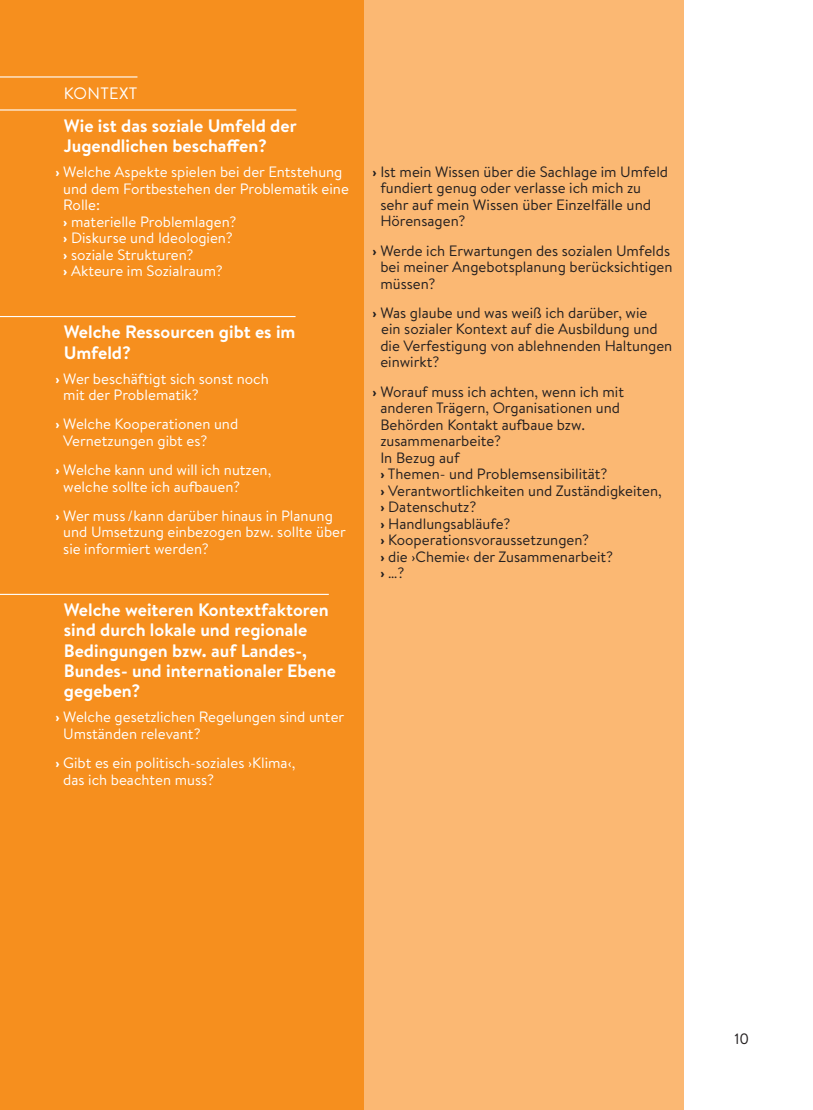
<style>
.page{position:relative;width:813px;height:1110px;background:#fff}
.page>*{position:absolute;margin:0;border:0;box-sizing:border-box;transform-origin:0 0}
.t1{font:700 18px/20.2px "Brandon Text";color:#fff}
.t2{font:16.5px "Brandon Text";color:#fff}
.t3{font:15px/16.5px "Brandon Text";color:#231f20}
.t4{font:15px/16.5px "Brandon Text";color:#fff}
.s1{font-weight:700}
</style>
<div class="page">
<div style="left:0;top:0;width:364px;height:1110px;background:#f68f1e"></div>
<div style="left:364px;top:0;width:318px;height:1110px;background:#fbb873"></div>
<hr style="left:0;top:76px;width:137px;height:2px;background:#fff">
<hr style="left:0;top:109px;width:296px;height:2px;background:#fff">
<hr style="left:0;top:316px;width:295px;height:1px;background:#fff">
<hr style="left:0;top:594px;width:328px;height:1px;background:#fff">
<p class="t2" style="left:64px;top:82px;width:22px">Konte</p>
<p class="t2" style="left:119px;top:82px;width:18px">xt</p>
<p class="t1" style="left:64px;top:115px;width:234px">Wie ist das soziale Umfeld der<br>Jugendlichen beschaffen?</p>
<p class="t4" style="left:63px;top:163px;width:287px;text-indent:-8px"><span class="s1">›</span> Welche Aspekte spielen bei der Entstehung und dem Fortbestehen der Problematik eine<br>Rolle:<br><span class="s1">›</span> materielle Problemlagen?<br><span class="s1">›</span> Diskurse und Ideologien?<br><span class="s1">›</span> soziale Strukturen?<br><span class="s1">›</span> Akteure im Sozialraum?</p>
<p class="t1" style="left:64px;top:322px;width:233px">Welche Ressourcen gibt es im<br>Umfeld?</p>
<p class="t4" style="left:63px;top:370px;width:207px;text-indent:-8px"><span class="s1">›</span> Wer beschäftigt sich sonst noch mit der Problematik?</p>
<p class="t4" style="left:63px;top:415px;width:176px;text-indent:-8px"><span class="s1">›</span> Welche Kooperationen und<br>Vernetzungen gibt es?</p>
<p class="t4" style="left:63px;top:461px;width:209px;text-indent:-8px"><span class="s1">›</span> Welche kann und will ich nutzen, welche sollte ich aufbauen?</p>
<p class="t4" style="left:63px;top:507px;width:284px;text-indent:-8px"><span class="s1">›</span> Wer muss /kann darüber hinaus in Planung und Umsetzung einbezogen bzw. sollte über sie informiert werden?</p>
<p class="t1" style="left:64px;top:599px;width:273px">Welche weiteren Kontextfaktoren sind durch lokale und regionale<br>Bedingungen bzw. auf Landes-,<br>Bundes- und internationaler Ebene gegeben?</p>
<p class="t4" style="left:63px;top:708px;width:282px;text-indent:-8px"><span class="s1">›</span> Welche gesetzlichen Regelungen sind unter<br>Umständen relevant?</p>
<p class="t4" style="left:63px;top:754px;width:233px;text-indent:-8px"><span class="s1">›</span> Gibt es ein politisch-soziales ›Klima‹, das ich beachten muss?</p>
<p class="t3" style="left:380px;top:163px;width:289px;text-indent:-8px"><span class="s1">›</span> Ist mein Wissen über die Sachlage im Umfeld fundiert genug oder verlasse ich mich zu sehr auf mein Wissen über Einzelfälle und Hörensagen?</p>
<p class="t3" style="left:380px;top:242px;width:293px;text-indent:-8px"><span class="s1">›</span> Werde ich Erwartungen des sozialen Umfelds bei meiner Angebotsplanung berücksichtigen müssen?</p>
<p class="t3" style="left:380px;top:304px;width:293px;text-indent:-8px"><span class="s1">›</span> Was glaube und was weiß ich darüber, wie<br>ein sozialer Kontext auf die Ausbildung und die Verfestigung von ablehnenden Haltungen einwirkt?</p>
<p class="t3" style="left:380px;top:383px;width:283px;text-indent:-8px"><span class="s1">›</span> Worauf muss ich achten, wenn ich mit anderen Trägern, Organisationen und<br>Behörden Kontakt aufbaue bzw. zusammenarbeite?<br>In Bezug auf<br><span class="s1">›</span> Themen- und Problemsensibilität?<br><span class="s1">›</span> Verantwortlichkeiten und Zuständigkeiten, <span class="s1">›</span> Datenschutz?<br><span class="s1">›</span> Handlungsabläufe?<br><span class="s1">›</span> Kooperationsvoraussetzungen?<br><span class="s1">›</span> die ›Chemie‹ der Zusammenarbeit?<br><span class="s1">›</span> …?</p>
<p class="t3" style="left:734px;top:1030px;width:16px">10</p>
</div>
